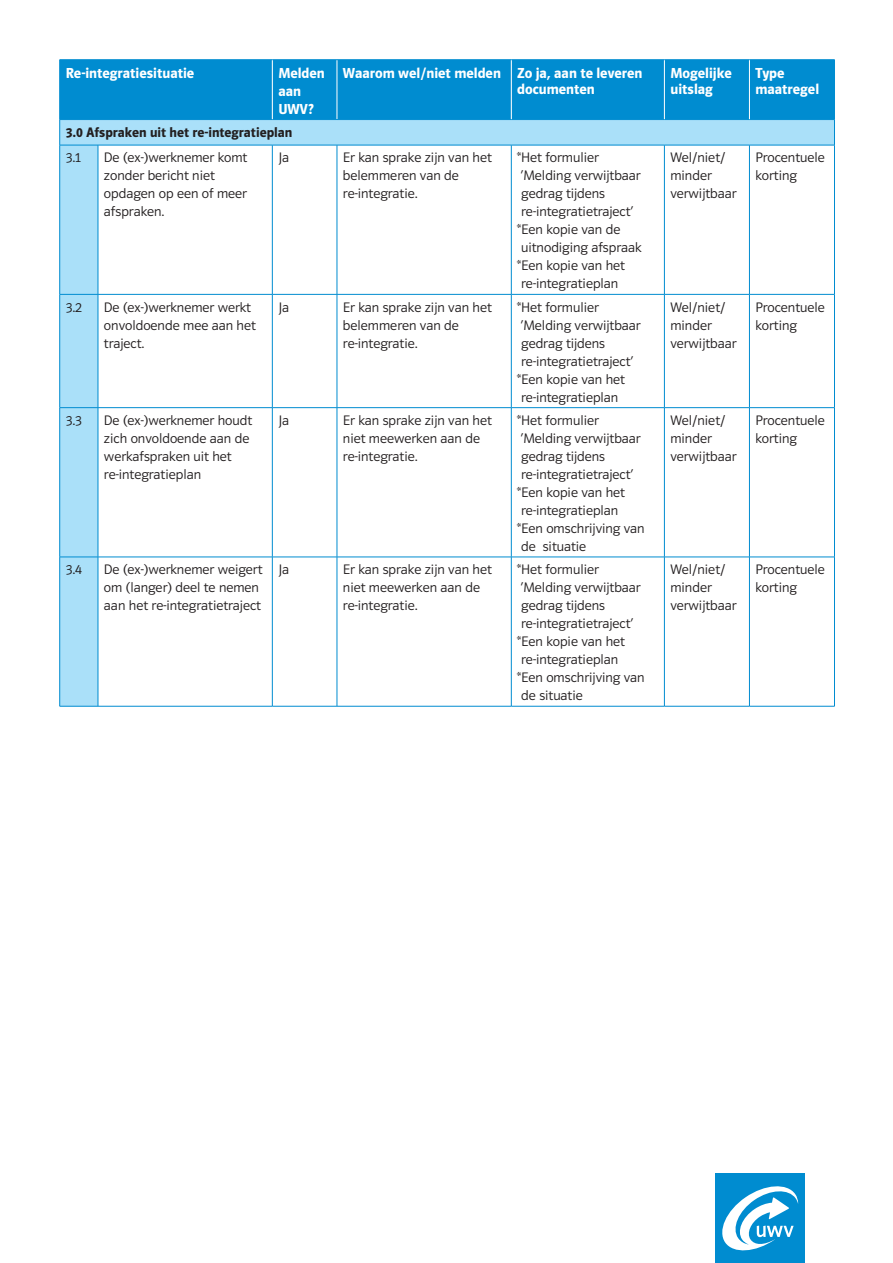
<style>
.page{position:relative;width:893px;height:1263px;background:#fff}
.page>*{position:absolute;margin:0;border:0;box-sizing:border-box;transform-origin:0 0}
.t1{font:700 15px/16.5px "UWV Sans 2010";color:#fff}
.t2{font:300 14.25px/18px "UWV Sans 2010";color:#231f20}
.t3{font:700 14.25px "UWV Sans 2010";color:#231f20}
</style>
<div class="page">
<div style="left:60px;top:60px;width:774px;height:59px;background:#008cd0"></div>
<div style="left:273px;top:60px;width:238px;height:59px;background:#008cd0"></div>
<svg style="left:60px;top:120px;width:774px;height:586px"></svg>
<hr style="left:272px;top:60px;width:1px;height:59px;background:#fff">
<hr style="left:337px;top:60px;width:1px;height:59px;background:#fff">
<hr style="left:511px;top:60px;width:1px;height:59px;background:#fff">
<hr style="left:664px;top:60px;width:1px;height:59px;background:#fff">
<hr style="left:749px;top:60px;width:1px;height:59px;background:#fff">
<hr style="left:59px;top:60px;width:1px;height:59px;background:#008cd0">
<hr style="left:60px;top:59px;width:38px;height:1px;background:#008cd0">
<hr style="left:98px;top:59px;width:174px;height:1px;background:#008cd0">
<hr style="left:272px;top:59px;width:65px;height:1px;background:#008cd0">
<hr style="left:337px;top:59px;width:174px;height:1px;background:#008cd0">
<hr style="left:511px;top:59px;width:153px;height:1px;background:#008cd0">
<hr style="left:664px;top:59px;width:85px;height:1px;background:#008cd0">
<hr style="left:749px;top:59px;width:86px;height:1px;background:#008cd0">
<hr style="left:834px;top:60px;width:1px;height:59px;background:#008cd0">
<svg style="left:59px;top:120px;width:1px;height:25px"></svg>
<hr style="left:60px;top:119px;width:38px;height:1px;background:#008cd0">
<hr style="left:98px;top:119px;width:174px;height:1px;background:#008cd0">
<hr style="left:272px;top:119px;width:65px;height:1px;background:#008cd0">
<hr style="left:337px;top:119px;width:174px;height:1px;background:#008cd0">
<hr style="left:511px;top:119px;width:153px;height:1px;background:#008cd0">
<hr style="left:664px;top:119px;width:85px;height:1px;background:#008cd0">
<hr style="left:749px;top:119px;width:86px;height:1px;background:#008cd0">
<svg style="left:834px;top:120px;width:1px;height:25px"></svg>
<hr style="left:59px;top:145px;width:1px;height:149px;background:#008cd0">
<hr style="left:60px;top:145px;width:38px;height:1px;background:#008cd0">
<hr style="left:98px;top:145px;width:1px;height:149px;background:#008cd0">
<hr style="left:98px;top:145px;width:174px;height:1px;background:#008cd0">
<hr style="left:272px;top:145px;width:1px;height:149px;background:#008cd0">
<hr style="left:272px;top:145px;width:65px;height:1px;background:#008cd0">
<hr style="left:337px;top:145px;width:1px;height:149px;background:#008cd0">
<hr style="left:337px;top:145px;width:174px;height:1px;background:#008cd0">
<hr style="left:511px;top:145px;width:1px;height:149px;background:#008cd0">
<hr style="left:511px;top:145px;width:153px;height:1px;background:#008cd0">
<hr style="left:664px;top:145px;width:85px;height:1px;background:#008cd0">
<hr style="left:749px;top:145px;width:86px;height:1px;background:#008cd0">
<hr style="left:664px;top:145px;width:1px;height:149px;background:#008cd0">
<hr style="left:749px;top:145px;width:1px;height:149px;background:#008cd0">
<hr style="left:834px;top:145px;width:1px;height:149px;background:#008cd0">
<hr style="left:59px;top:295px;width:1px;height:112px;background:#008cd0">
<hr style="left:60px;top:294px;width:38px;height:1px;background:#008cd0">
<hr style="left:98px;top:295px;width:1px;height:112px;background:#008cd0">
<hr style="left:98px;top:294px;width:174px;height:1px;background:#008cd0">
<hr style="left:272px;top:295px;width:1px;height:112px;background:#008cd0">
<hr style="left:272px;top:294px;width:65px;height:1px;background:#008cd0">
<hr style="left:337px;top:295px;width:1px;height:112px;background:#008cd0">
<hr style="left:337px;top:294px;width:174px;height:1px;background:#008cd0">
<hr style="left:511px;top:295px;width:1px;height:112px;background:#008cd0">
<hr style="left:511px;top:294px;width:153px;height:1px;background:#008cd0">
<hr style="left:664px;top:294px;width:85px;height:1px;background:#008cd0">
<hr style="left:749px;top:294px;width:86px;height:1px;background:#008cd0">
<hr style="left:664px;top:295px;width:1px;height:112px;background:#008cd0">
<hr style="left:749px;top:295px;width:1px;height:112px;background:#008cd0">
<hr style="left:834px;top:295px;width:1px;height:112px;background:#008cd0">
<hr style="left:59px;top:408px;width:1px;height:149px;background:#008cd0">
<hr style="left:60px;top:407px;width:38px;height:1px;background:#008cd0">
<hr style="left:98px;top:408px;width:1px;height:149px;background:#008cd0">
<hr style="left:98px;top:407px;width:174px;height:1px;background:#008cd0">
<hr style="left:272px;top:408px;width:1px;height:149px;background:#008cd0">
<hr style="left:272px;top:407px;width:65px;height:1px;background:#008cd0">
<hr style="left:337px;top:408px;width:1px;height:149px;background:#008cd0">
<hr style="left:337px;top:407px;width:174px;height:1px;background:#008cd0">
<hr style="left:511px;top:408px;width:1px;height:149px;background:#008cd0">
<hr style="left:511px;top:407px;width:153px;height:1px;background:#008cd0">
<hr style="left:664px;top:407px;width:85px;height:1px;background:#008cd0">
<hr style="left:749px;top:407px;width:86px;height:1px;background:#008cd0">
<hr style="left:664px;top:408px;width:1px;height:149px;background:#008cd0">
<hr style="left:749px;top:408px;width:1px;height:149px;background:#008cd0">
<hr style="left:834px;top:408px;width:1px;height:149px;background:#008cd0">
<hr style="left:59px;top:557px;width:1px;height:149px;background:#008cd0">
<hr style="left:60px;top:557px;width:38px;height:1px;background:#008cd0">
<hr style="left:60px;top:706px;width:38px;height:1px;background:#008cd0">
<hr style="left:98px;top:557px;width:1px;height:149px;background:#008cd0">
<hr style="left:98px;top:557px;width:174px;height:1px;background:#008cd0">
<hr style="left:98px;top:706px;width:174px;height:1px;background:#008cd0">
<hr style="left:272px;top:557px;width:1px;height:149px;background:#008cd0">
<hr style="left:272px;top:557px;width:65px;height:1px;background:#008cd0">
<hr style="left:272px;top:706px;width:65px;height:1px;background:#008cd0">
<hr style="left:337px;top:557px;width:1px;height:149px;background:#008cd0">
<hr style="left:337px;top:557px;width:174px;height:1px;background:#008cd0">
<hr style="left:337px;top:706px;width:174px;height:1px;background:#008cd0">
<hr style="left:511px;top:557px;width:1px;height:149px;background:#008cd0">
<hr style="left:511px;top:557px;width:153px;height:1px;background:#008cd0">
<hr style="left:664px;top:557px;width:85px;height:1px;background:#008cd0">
<hr style="left:749px;top:557px;width:86px;height:1px;background:#008cd0">
<hr style="left:664px;top:557px;width:1px;height:149px;background:#008cd0">
<hr style="left:749px;top:557px;width:1px;height:149px;background:#008cd0">
<hr style="left:834px;top:557px;width:1px;height:149px;background:#008cd0">
<hr style="left:511px;top:706px;width:153px;height:1px;background:#008cd0">
<hr style="left:664px;top:706px;width:85px;height:1px;background:#008cd0">
<hr style="left:749px;top:706px;width:86px;height:1px;background:#008cd0">
<div style="left:716px;top:1174px;width:89px;height:89px;background:#008cd0"></div>
<svg style="left:722px;top:1186px;width:76px;height:65px"></svg>
<p class="t1" style="left:66px;top:64px;width:130px">Re-integratiesituatie</p>
<p class="t1" style="left:278px;top:64px;width:48px;line-height:18px">Melden aan<br>UWV?</p>
<p class="t1" style="left:517px;top:64px;width:127px;text-indent:-174px">Waarom wel/niet melden Zo ja, aan te leveren documenten</p>
<p class="t1" style="left:670px;top:64px;width:63px">Mogelijke uitslag</p>
<p class="t1" style="left:755px;top:64px;width:65px">Type maatregel</p>
<p class="t3" style="left:66px;top:125px;width:228px">3.0 Afspraken uit het re-integratieplan</p>
<p class="t2" style="left:66px;top:149px;width:17px">3.1</p>
<p class="t2" style="left:104px;top:149px;width:145px">De (ex-)werknemer komt zonder bericht niet opdagen op een of meer afspraken.</p>
<p class="t2" style="left:278px;top:149px;width:12px">Ja</p>
<p class="t2" style="left:343px;top:149px;width:150px">Er kan sprake zijn van het belemmeren van de re-integratie.</p>
<p class="t2" style="left:517px;top:149px;width:126px">*Het formulier ‘Melding verwijtbaar gedrag tijdens re-integratietraject’ *Een kopie van de uitnodiging afspraak *Een kopie van het re-integratieplan</p>
<p class="t2" style="left:670px;top:149px;width:68px">Wel/niet/ minder verwijtbaar</p>
<p class="t2" style="left:755px;top:149px;width:71px">Procentuele korting</p>
<p class="t2" style="left:66px;top:298px;width:18px">3.2</p>
<p class="t2" style="left:104px;top:298px;width:153px">De (ex-)werknemer werkt onvoldoende mee aan het traject.</p>
<p class="t2" style="left:278px;top:298px;width:12px">Ja</p>
<p class="t2" style="left:343px;top:298px;width:150px">Er kan sprake zijn van het belemmeren van de re-integratie.</p>
<p class="t2" style="left:517px;top:298px;width:125px">*Het formulier ‘Melding verwijtbaar gedrag tijdens re-integratietraject’ *Een kopie van het re-integratieplan</p>
<p class="t2" style="left:670px;top:298px;width:68px">Wel/niet/ minder verwijtbaar</p>
<p class="t2" style="left:755px;top:298px;width:71px">Procentuele korting</p>
<p class="t2" style="left:66px;top:411px;width:18px">3.3</p>
<p class="t2" style="left:104px;top:411px;width:150px">De (ex-)werknemer houdt zich onvoldoende aan de werkafspraken uit het re-integratieplan</p>
<p class="t2" style="left:278px;top:411px;width:12px">Ja</p>
<p class="t2" style="left:343px;top:411px;width:150px">Er kan sprake zijn van het niet meewerken aan de re-integratie.</p>
<p class="t2" style="left:517px;top:411px;width:129px">*Het formulier ‘Melding verwijtbaar gedrag tijdens re-integratietraject’ *Een kopie van het re-integratieplan<br>*Een omschrijving van de situatie</p>
<p class="t2" style="left:670px;top:411px;width:68px">Wel/niet/ minder verwijtbaar</p>
<p class="t2" style="left:755px;top:411px;width:71px">Procentuele korting</p>
<p class="t2" style="left:66px;top:561px;width:18px">3.4</p>
<p class="t2" style="left:104px;top:561px;width:160px">De (ex-)werknemer weigert om (langer) deel te nemen aan het re-integratietraject</p>
<p class="t2" style="left:278px;top:561px;width:12px">Ja</p>
<p class="t2" style="left:343px;top:561px;width:150px">Er kan sprake zijn van het niet meewerken aan de re-integratie.</p>
<p class="t2" style="left:517px;top:561px;width:129px">*Het formulier ‘Melding verwijtbaar gedrag tijdens re-integratietraject’ *Een kopie van het re-integratieplan<br>*Een omschrijving van de situatie</p>
<p class="t2" style="left:670px;top:560px;width:68px">Wel/niet/ minder verwijtbaar</p>
<p class="t2" style="left:755px;top:560px;width:71px">Procentuele korting</p>
</div>
